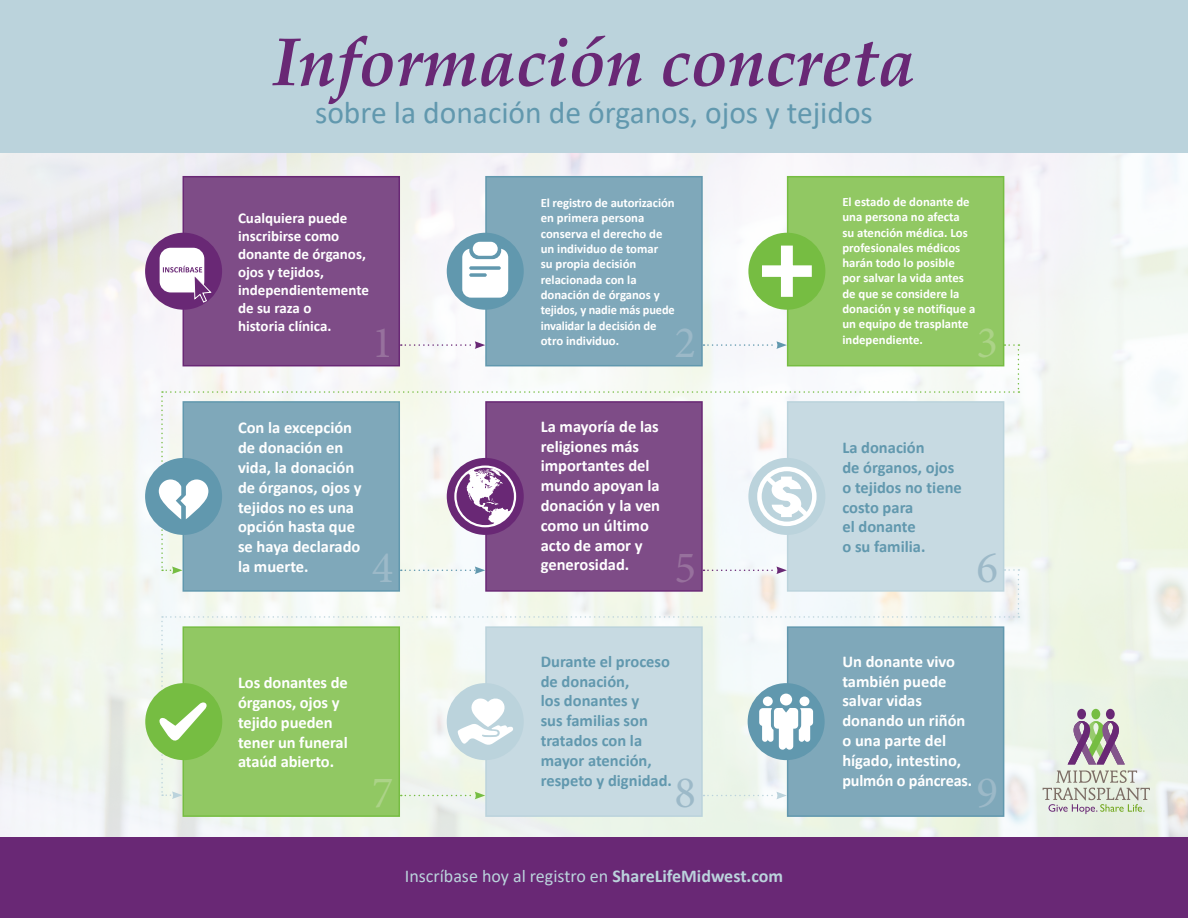
<style>
.page{position:relative;width:1188px;height:918px;background:#fff}
.page>*{position:absolute;margin:0;border:0;box-sizing:border-box;transform-origin:0 0}
.t1{font:italic 700 67.5px "Palatino Linotype";color:#692875}
.t2{font:45px "Minion Pro";color:#9cb9c8}
.t3{font:45px "Minion Pro";color:#97719d}
.t4{font:45px "Minion Pro";color:#acd388}
.t5{font:31.5px "Calibri";color:#6198ae}
.t6{font:18px "Calibri";color:#bbd3dc}
.t7{font:700 16.5px/19.8px "Calibri";color:#fff}
.t8{font:700 16.5px/19.8px "Calibri";color:#6198ae}
.t9{font:700 15px/18px "Calibri";color:#fff}
.t10{font:700 12.75px/15.3px "Calibri";color:#fff}
.s1{font-weight:700}
</style>
<div class="page">
<img style="left:0;top:152px;width:1188px;height:685px">
<div style="left:0;top:837px;width:1188px;height:81px;background:#692875"></div>
<div style="left:0;top:0;width:1188px;height:152px;background:#bbd3dc"></div>
<div style="left:485px;top:176px;width:218px;height:190px;background:#7fa8ba;border:2px solid #6198ae"></div>
<div style="left:485px;top:626px;width:218px;height:191px;background:#c7dae2"></div>
<div style="left:787px;top:176px;width:217px;height:190px;background:#91c863;border:2px solid #76bd42"></div>
<div style="left:183px;top:176px;width:217px;height:190px;background:#7e4c87;border:2px solid #692875"></div>
<div style="left:183px;top:626px;width:217px;height:191px;background:#91c863;border:2px solid #76bd42"></div>
<div style="left:787px;top:626px;width:217px;height:191px;background:#7fa8ba;border:2px solid #6198ae"></div>
<div style="left:145px;top:233px;width:77px;height:77px;background:#692875;border-radius:50%"></div>
<div style="left:161px;top:249px;width:42px;height:43px;background:#fff;border-radius:10px"></div>
<div style="left:160px;top:248px;width:44px;height:44px;border:2px solid #fff;border-radius:10px"></div>
<div style="left:748px;top:233px;width:77px;height:77px;background:#76bd42;border-radius:50%"></div>
<svg style="left:762px;top:245px;width:50px;height:52px"></svg>
<div style="left:145px;top:458px;width:77px;height:77px;background:#6198ae;border-radius:50%"></div>
<div style="left:145px;top:683px;width:77px;height:77px;background:#76bd42;border-radius:50%"></div>
<div style="left:447px;top:233px;width:77px;height:77px;background:#6198ae;border-radius:50%"></div>
<div style="left:473px;top:242px;width:25px;height:14px;background:#fff;border-radius:7px"></div>
<svg style="left:462px;top:249px;width:46px;height:49px"></svg>
<svg style="left:1043px;top:770px;width:107px;height:44px"></svg>
<div style="left:1077px;top:709px;width:9px;height:10px;background:#692875;border-radius:50%"></div>
<div style="left:1106px;top:709px;width:9px;height:10px;background:#692875;border-radius:50%"></div>
<div style="left:1091px;top:709px;width:9px;height:10px;background:#76bd42;border-radius:50%"></div>
<svg style="left:1068px;top:721px;width:57px;height:43px"></svg>
<svg style="left:156px;top:341px;width:863px;height:458px"></svg>
<svg style="left:163px;top:266px;width:48px;height:37px"></svg>
<p class="t1" style="left:272px;top:14px;width:645px">Información concreta</p>
<p class="t5" style="left:315px;top:91px;width:559px">sobre la donación de órganos, ojos y tejidos</p>
<p class="t9" style="left:238px;top:209px;width:132px">Cualquiera puede inscribirse como donante de órganos, ojos y tejidos, independientemente de su raza o<br>historia clínica.</p>
<p class="t3" style="left:372px;top:313px;width:23px">1</p>
<p class="t10" style="left:541px;top:195px;width:136px">El registro de autorización en primera persona conserva el derecho de un individuo de tomar<br>su propia decisión relacionada con la donación de órganos y tejidos, y nadie más puede invalidar la decisión de otro individuo.</p>
<p class="t10" style="left:842px;top:194px;width:134px">El estado de donante de una persona no afecta<br>su atención médica. Los profesionales médicos harán todo lo posible por salvar la vida antes de que se considere la donación y se notifique a un equipo de trasplante independiente.</p>
<p class="t2" style="left:674px;top:313px;width:23px">2</p>
<p class="t4" style="left:977px;top:313px;width:23px">3</p>
<p class="t7" style="left:238px;top:418px;width:125px">Con la excepción de donación en vida, la donación de órganos, ojos y tejidos no es una opción hasta que se haya declarado la muerte.</p>
<p class="t7" style="left:541px;top:416px;width:121px">La mayoría de las religiones más importantes del mundo apoyan la donación y la ven como un último acto de amor y generosidad.</p>
<p class="t2" style="left:372px;top:538px;width:23px">4</p>
<p class="t3" style="left:674px;top:538px;width:23px">5</p>
<p class="t8" style="left:842px;top:438px;width:121px">La donación<br>de órganos, ojos o tejidos no tiene costo para<br>el donante<br>o su familia.</p>
<p class="t2" style="left:977px;top:538px;width:23px">6</p>
<p class="t7" style="left:238px;top:673px;width:111px">Los donantes de órganos, ojos y tejido pueden tener un funeral ataúd abierto.</p>
<p class="t4" style="left:372px;top:763px;width:23px">7</p>
<p class="t8" style="left:541px;top:651px;width:133px">Durante el proceso de donación,<br>los donantes y<br>sus familias son tratados con la mayor atención, respeto y dignidad.</p>
<p class="t7" style="left:842px;top:651px;width:131px">Un donante vivo también puede salvar vidas donando un riñón o una parte del hígado, intestino, pulmón o páncreas.</p>
<p class="t2" style="left:674px;top:763px;width:23px">8</p>
<p class="t2" style="left:977px;top:763px;width:23px">9</p>
<p class="t6" style="left:405px;top:864px;width:380px">Inscríbase hoy al registro en <span class="s1">ShareLifeMidwest.com</span></p>
</div>
